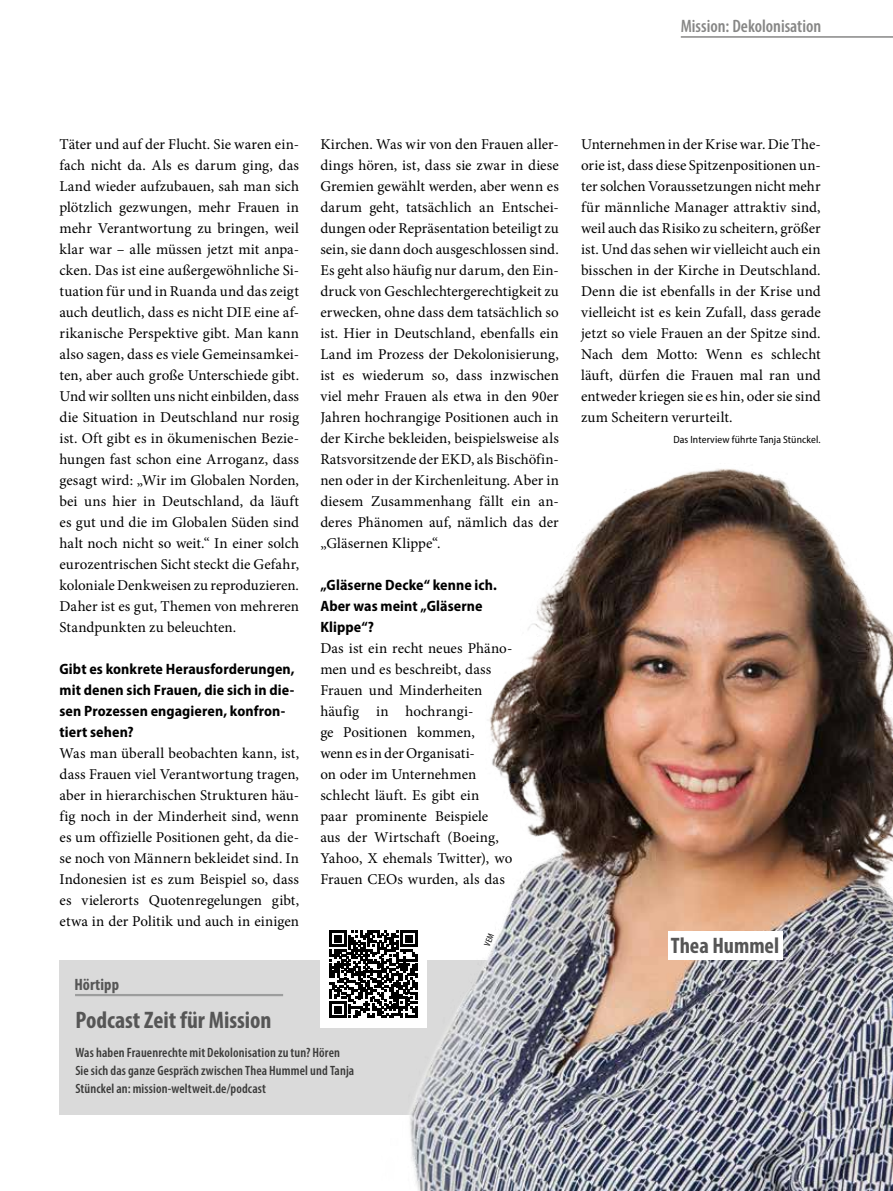
<style>
.page{position:relative;width:893px;height:1191px;background:#fff}
.page>*{position:absolute;margin:0;border:0;box-sizing:border-box;transform-origin:0 0}
.t1{font:700 condensed 24px "Myriad Pro";color:#565656}
.t2{font:700 condensed 22.5px "Myriad Pro";color:#565656}
.t3{font:600 condensed 18px "Myriad Pro";color:#878786}
.t4{font:700 condensed 16.5px "Myriad Pro";letter-spacing:.005em;color:#565656}
.t5{font:15px/21px "Minion Pro";color:#000;text-align:justify}
.t6{font:700 semi-condensed 15px/21px "Myriad Pro";letter-spacing:.005em;color:#000}
.t7{font:600 condensed 13.5px/18px "Myriad Pro";letter-spacing:.01em;color:#3b3b3a}
.t8{font:semi-condensed 10.5px "Myriad Pro";letter-spacing:.01em;color:#000}
</style>
<div class="page">
<div style="left:60px;top:960px;width:500px;height:154px;background:#dadada"></div>
<div style="left:320px;top:921px;width:107px;height:106px;background:#fff"></div>
<svg style="left:330px;top:930px;width:9px;height:88px"></svg>
<img style="left:339px;top:468px;width:554px;height:723px">
<div style="left:668px;top:931px;width:114px;height:29px;background:#fff"></div>
<hr style="left:681px;top:36px;width:212px;height:2px;background:#878786">
<hr style="left:75px;top:994px;width:208px;height:2px;background:#9c9d9d">
<svg style="left:484px;top:933px;width:10px;height:13px"></svg>
<p class="t3" style="left:681px;top:15px;width:142px">Mission: Dekolonisation</p>
<p class="t5" style="left:60px;top:133px;width:241px">Täter und auf der Flucht. Sie waren ein&shy;fach nicht da. Als es darum ging, das Land wieder aufzubauen, sah man sich plötzlich gezwungen, mehr Frauen in mehr Verantwortung zu bringen, weil klar war – alle müssen jetzt mit anpa&shy;cken. Das ist eine außergewöhnliche Si&shy;tuation für und in Ruanda und das zeigt auch deutlich, dass es nicht DIE eine af&shy;rikanische Perspektive gibt. Man kann also sagen, dass es viele Gemeinsamkei&shy;ten, aber auch große Unterschiede gibt.<br>Und wir sollten uns nicht einbilden, dass die Situation in Deutschland nur rosig ist. Oft gibt es in ökumenischen Bezie&shy;hungen fast schon eine Arroganz, dass gesagt wird: „Wir im Globalen Norden, bei uns hier in Deutschland, da läuft es gut und die im Globalen Süden sind halt noch nicht so weit.“ In einer solch eurozentrischen Sicht steckt die Gefahr, koloniale Denkweisen zu reproduzieren.<br>Daher ist es gut, Themen von mehreren Standpunkten zu beleuchten.</p>
<p class="t6" style="left:60px;top:658px;width:237px">Gibt es konkrete Herausforderungen, mit denen sich Frauen, die sich in die&shy;sen Prozessen engagieren, konfron&shy;tiert sehen?</p>
<p class="t5" style="left:60px;top:742px;width:241px">Was man überall beobachten kann, ist, dass Frauen viel Verantwortung tragen, aber in hierarchischen Strukturen häu&shy;fig noch in der Minderheit sind, wenn es um offizielle Positionen geht, da die&shy;se noch von Männern bekleidet sind. In Indonesien ist es zum Beispiel so, dass es vielerorts Quotenregelungen gibt, etwa in der Politik und auch in einigen</p>
<p class="t4" style="left:74px;top:974px;width:46px">Hörtipp</p>
<h1 class="t1" style="left:75px;top:1004px;width:198px">Podcast Zeit für Mission</h1>
<p class="t5" style="left:320px;top:133px;width:240px">Kirchen. Was wir von den Frauen aller&shy;dings hören, ist, dass sie zwar in diese Gremien gewählt werden, aber wenn es darum geht, tatsächlich an Entschei&shy;dungen oder Repräsentation beteiligt zu sein, sie dann doch ausgeschlossen sind.<br>Es geht also häufig nur darum, den Ein&shy;druck von Geschlechtergerechtigkeit zu erwecken, ohne dass dem tatsächlich so ist. Hier in Deutschland, ebenfalls ein Land im Prozess der Dekolonisierung, ist es wiederum so, dass inzwischen viel mehr Frauen als etwa in den 90er Jahren hochrangige Positionen auch in der Kirche bekleiden, beispielsweise als Ratsvorsitzende der EKD, als Bischöfin&shy;nen oder in der Kirchenleitung. Aber in diesem Zusammenhang fällt ein an&shy;deres Phänomen auf, nämlich das der „Gläsernen Klippe“.</p>
<p class="t6" style="left:320px;top:574px;width:178px">„Gläserne Decke“ kenne ich.<br>Aber was meint „Gläserne<br>Klippe“?</p>
<p class="t5" style="left:320px;top:637px;width:193px;text-align:left">Das ist ein recht neues Phäno&shy;men und es beschreibt, dass<br>Frauen und Minderheiten häufig in hochrangi-<br>ge Positionen kommen,<br>wenn es in der Organisati-<br>on oder im Unternehmen schlecht läuft. Es gibt ein<br>paar prominente Beispiele<br>aus der Wirtschaft (Boeing,<br>Yahoo, X ehemals Twitter), wo<br>Frauen CEOs wurden, als das</p>
<p class="t7" style="left:75px;top:1043px;width:280px">Was haben Frauenrechte mit Dekolonisation zu tun? Hören<br>Sie sich das ganze Gespräch zwischen Thea Hummel und Tanja<br>Stünckel an: mission-weltweit.de/podcast</p>
<p class="t5" style="left:581px;top:133px;width:241px">Unternehmen in der Krise war. Die The&shy;orie ist, dass diese Spitzenpositionen un&shy;ter solchen Voraussetzungen nicht mehr für männliche Manager attraktiv sind, weil auch das Risiko zu scheitern, größer ist. Und das sehen wir vielleicht auch ein bisschen in der Kirche in Deutschland.<br>Denn die ist ebenfalls in der Krise und vielleicht ist es kein Zufall, dass gerade jetzt so viele Frauen an der Spitze sind.<br>Nach dem Motto: Wenn es schlecht läuft, dürfen die Frauen mal ran und entweder kriegen sie es hin, oder sie sind zum Scheitern verurteilt.</p>
<p class="t8" style="left:673px;top:433px;width:149px">Das Interview führte Tanja Stünckel.</p>
<h2 class="t2" style="left:671px;top:931px;width:110px">Thea Hummel</h2>
</div>
